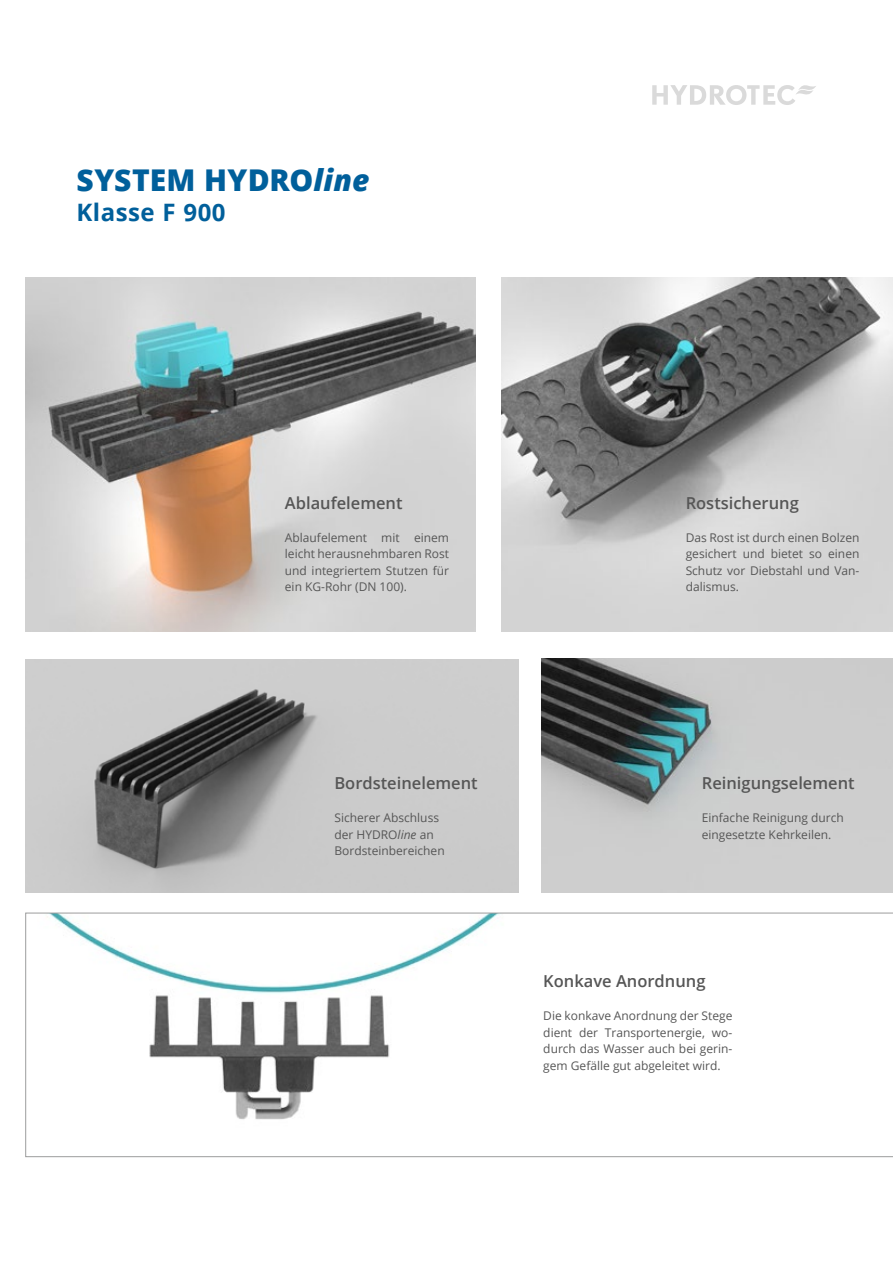
<style>
.page{position:relative;width:893px;height:1263px;background:#fff}
.page>*{position:absolute;margin:0;border:0;box-sizing:border-box;transform-origin:0 0}
.t1{font:800 30px "Open Sans";letter-spacing:.01em;color:#005f9b}
.t2{font:700 24px "Open Sans";letter-spacing:.02em;color:#005f9b}
.t3{font:600 16.5px "Open Sans";color:#565656}
.t4{font:12px/16.5px "Open Sans";color:#565656;text-align:justify}
.s1{font-style:italic}
</style>
<div class="page">
<svg style="left:652px;top:85px;width:164px;height:20px"></svg>
<img style="left:26px;top:659px;width:492px;height:233px">
<img style="left:541px;top:659px;width:352px;height:233px">
<svg style="left:26px;top:913px;width:867px;height:244px"></svg>
<img style="left:26px;top:277px;width:450px;height:354px">
<img style="left:501px;top:277px;width:392px;height:354px">
<h1 class="t1" style="left:77px;top:157px;width:294px">SYSTEM HYDRO<span class="s1">line</span></h1>
<h2 class="t2" style="left:77px;top:195px;width:151px">Klasse F 900</h2>
<h3 class="t3" style="left:285px;top:491px;width:119px">Ablaufelement</h3>
<p class="t4" style="left:285px;top:529px;width:166px">Ablaufelement mit einem leicht herausnehmbaren Rost und integriertem Stutzen für ein KG-Rohr (DN 100).</p>
<h3 class="t3" style="left:686px;top:491px;width:115px">Rostsicherung</h3>
<p class="t4" style="left:686px;top:529px;width:175px">Das Rost ist durch einen Bolzen gesichert und bietet so einen Schutz vor Diebstahl und Van&shy;dalismus.</p>
<h3 class="t3" style="left:334px;top:772px;width:145px">Bordsteinelement</h3>
<p class="t4" style="left:334px;top:809px;width:112px;text-align:left">Sicherer Abschluss der HYDRO<span class="s1">line</span> an<br>Bordsteinbereichen</p>
<h3 class="t3" style="left:702px;top:772px;width:154px">Reinigungselement</h3>
<p class="t4" style="left:702px;top:809px;width:144px">Einfache Reinigung durch eingesetzte Kehrkeilen.</p>
<h3 class="t3" style="left:543px;top:970px;width:164px">Konkave Anordnung</h3>
<p class="t4" style="left:543px;top:1007px;width:191px">Die konkave Anordnung der Stege dient der Transportenergie, wo&shy;durch das Wasser auch bei gerin&shy;gem Gefälle gut abgeleitet wird.</p>
</div>
